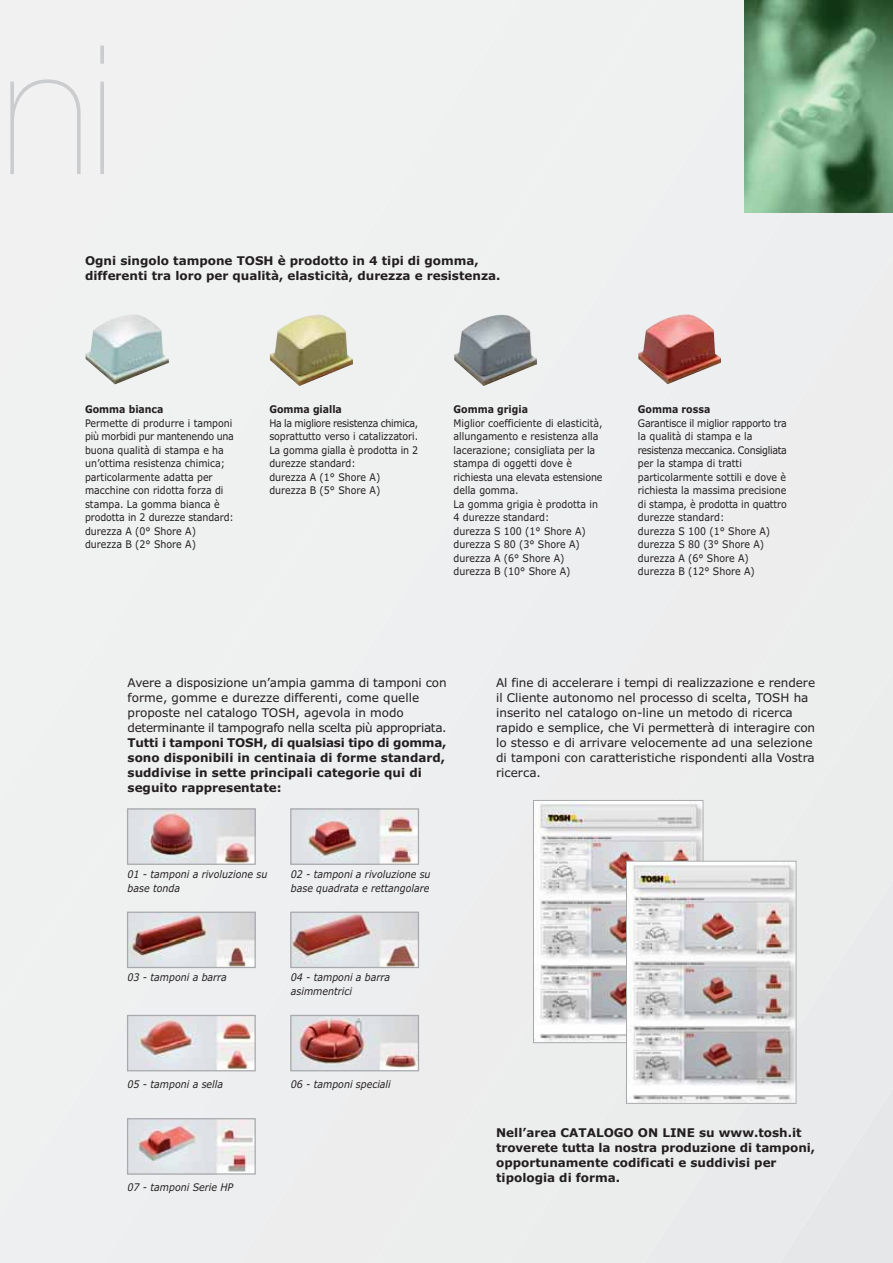
<style>
.page{position:relative;width:893px;height:1263px;background:#fff}
.page>*{position:absolute;margin:0;border:0;box-sizing:border-box;transform-origin:0 0}
.t1{font:200 180px "Helvetica Neue";color:#cbccce}
.t2{font:12px/15px "Verdana";color:#231f20}
.t3{font:700 12px/15px "Verdana";color:#231f20}
.t4{font:10.5px/13.5px "Verdana";color:#231f20;scale:.9 1}
.t5{font:italic 10.5px/13.5px "Verdana";color:#231f20;scale:.9 1}
.t6{font:700 10.5px "Verdana";color:#231f20;scale:.9 1}
</style>
<div class="page">
<div style="left:829px;top:213px;width:63px;height:1050px;background:#ebecec"></div>
<div style="left:0;top:0;width:829px;height:1263px;background:#ededee"></div>
<div style="left:0;top:0;width:734px;height:1202px;background:#edeeef"></div>
<div style="left:0;top:0;width:639px;height:1140px;background:#eeeff0"></div>
<div style="left:0;top:0;width:544px;height:1078px;background:#eeeff0"></div>
<div style="left:0;top:0;width:449px;height:1017px;background:#eff0f0"></div>
<div style="left:0;top:0;width:354px;height:955px;background:#f0f1f1"></div>
<img style="left:744px;top:0;width:148px;height:213px">
<img style="left:86px;top:314px;width:82px;height:70px">
<img style="left:270px;top:315px;width:82px;height:71px">
<img style="left:454px;top:315px;width:83px;height:71px">
<img style="left:638px;top:314px;width:83px;height:70px">
<img style="left:129px;top:810px;width:125px;height:53px">
<div style="left:127px;top:808px;width:129px;height:57px;border:1px solid #a7a9ac"></div>
<img style="left:292px;top:810px;width:125px;height:53px">
<div style="left:290px;top:808px;width:129px;height:57px;border:1px solid #a7a9ac"></div>
<img style="left:129px;top:914px;width:125px;height:52px">
<div style="left:127px;top:912px;width:129px;height:56px;border:1px solid #a7a9ac"></div>
<img style="left:292px;top:914px;width:125px;height:52px">
<div style="left:290px;top:912px;width:129px;height:56px;border:1px solid #a7a9ac"></div>
<img style="left:129px;top:1017px;width:125px;height:52px">
<div style="left:127px;top:1015px;width:129px;height:56px;border:1px solid #a7a9ac"></div>
<img style="left:292px;top:1017px;width:125px;height:52px">
<div style="left:290px;top:1015px;width:129px;height:56px;border:1px solid #a7a9ac"></div>
<img style="left:129px;top:1120px;width:125px;height:53px">
<div style="left:127px;top:1118px;width:129px;height:57px;border:1px solid #a7a9ac"></div>
<img style="left:535px;top:802px;width:166px;height:239px">
<div style="left:533px;top:800px;width:170px;height:243px;border:1px solid #a7a9ac"></div>
<img style="left:628px;top:863px;width:166px;height:239px">
<div style="left:626px;top:861px;width:170px;height:243px;border:1px solid #a7a9ac"></div>
<h1 class="t1" style="left:0;top:46px;width:115px">ni</h1>
<p class="t3" style="left:85px;top:254px;width:417px">Ogni singolo tampone TOSH è prodotto in 4 tipi di gomma, differenti tra loro per qualità, elasticità, durezza e resistenza.</p>
<p class="t6" style="left:85px;top:405px;width:89px">Gomma bianca</p>
<p class="t4" style="left:85px;top:417px;width:167px">Permette di produrre i tamponi più morbidi pur mantenendo una buona qualità di stampa e ha un’ottima resistenza chimica; particolarmente adatta per macchine con ridotta forza di stampa. La gomma bianca è prodotta in 2 durezze standard: durezza A (0° Shore A) durezza B (2° Shore A)</p>
<p class="t6" style="left:269px;top:405px;width:82px">Gomma gialla</p>
<p class="t4" style="left:269px;top:417px;width:167px">Ha la migliore resistenza chimica, soprattutto verso i catalizzatori.<br>La gomma gialla è prodotta in 2 durezze standard:<br>durezza A (1° Shore A) durezza B (5° Shore A)</p>
<p class="t6" style="left:454px;top:405px;width:84px">Gomma grigia</p>
<p class="t4" style="left:454px;top:417px;width:167px">Miglior coefficiente di elasticità, allungamento e resistenza alla lacerazione; consigliata per la stampa di oggetti dove è richiesta una elevata estensione della gomma.<br>La gomma grigia è prodotta in<br>4 durezze standard:<br>durezza S 100 (1° Shore A) durezza S 80 (3° Shore A) durezza A (6° Shore A) durezza B (10° Shore A)</p>
<p class="t6" style="left:638px;top:405px;width:82px">Gomma rossa</p>
<p class="t4" style="left:638px;top:417px;width:167px">Garantisce il miglior rapporto tra la qualità di stampa e la resistenza meccanica. Consigliata per la stampa di tratti particolarmente sottili e dove è richiesta la massima precisione di stampa, è prodotta in quattro durezze standard:<br>durezza S 100 (1° Shore A) durezza S 80 (3° Shore A) durezza A (6° Shore A) durezza B (12° Shore A)</p>
<p class="t2" style="left:128px;top:676px;width:321px">Avere a disposizione un’ampia gamma di tamponi con forme, gomme e durezze differenti, come quelle proposte nel catalogo TOSH, agevola in modo determinante il tampografo nella scelta più appropriata.</p>
<p class="t3" style="left:128px;top:736px;width:320px">Tutti i tamponi TOSH, di qualsiasi tipo di gomma, sono disponibili in centinaia di forme standard, suddivise in sette principali categorie qui di seguito rappresentate:</p>
<p class="t5" style="left:128px;top:869px;width:157px">01 - tamponi a rivoluzione su base tonda</p>
<p class="t5" style="left:291px;top:869px;width:157px">02 - tamponi a rivoluzione su base quadrata e rettangolare</p>
<p class="t5" style="left:128px;top:972px;width:112px">03 - tamponi a barra</p>
<p class="t5" style="left:291px;top:972px;width:112px">04 - tamponi a barra asimmentrici</p>
<p class="t5" style="left:128px;top:1078px;width:108px">05 - tamponi a sella</p>
<p class="t5" style="left:291px;top:1078px;width:112px">06 - tamponi speciali</p>
<p class="t5" style="left:128px;top:1181px;width:119px">07 - tamponi Serie HP</p>
<p class="t2" style="left:496px;top:676px;width:320px">Al fine di accelerare i tempi di realizzazione e rendere il Cliente autonomo nel processo di scelta, TOSH ha inserito nel catalogo on-line un metodo di ricerca rapido e semplice, che Vi permetterà di interagire con lo stesso e di arrivare velocemente ad una selezione di tamponi con caratteristiche rispondenti alla Vostra ricerca.</p>
<p class="t3" style="left:496px;top:1126px;width:320px">Nell’area CATALOGO ON LINE su www.tosh.it troverete tutta la nostra produzione di tamponi, opportunamente codificati e suddivisi per tipologia di forma.</p>
</div>
